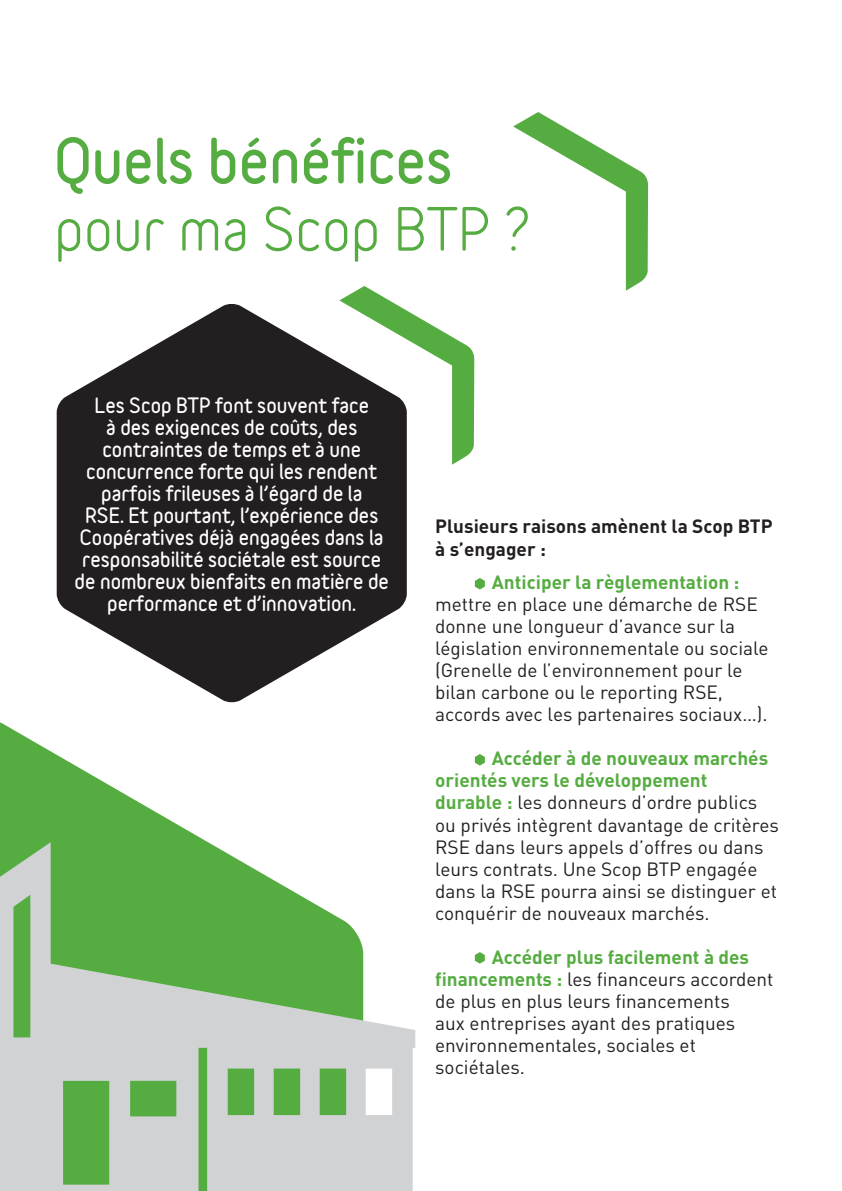
<style>
.page{position:relative;width:842px;height:1191px;background:#fff}
.page>*{position:absolute;margin:0;border:0;box-sizing:border-box;transform-origin:0 0}
.t1{font:900 56px "Variable";color:#55ac41}
.t2{font:700 56px "Variable";color:#55ac41}
.Texte_courant{font:19px/22px "DINOT";color:#231f20}
.Texte_courant-2{font:900 19px/22px "Variable";color:#fff;text-align:center}
.Texte_courant-3{font:700 19px/23px "DINOT";color:#231f20}
.s1{font-weight:700;color:#55ac41}
</style>
<div class="page">
<svg style="left:0;top:722px;width:208px;height:120px"></svg>
<svg style="left:57px;top:304px;width:350px;height:399px;fill:#231f20"></svg>
<svg style="left:475px;top:578px;width:10px;height:11px"></svg>
<svg style="left:475px;top:754px;width:10px;height:11px"></svg>
<svg style="left:475px;top:952px;width:10px;height:11px"></svg>
<svg style="left:339px;top:286px;width:135px;height:179px"></svg>
<svg style="left:513px;top:112px;width:135px;height:179px"></svg>
<svg style="left:0;top:842px;width:415px;height:349px;background:#a8c9a2"></svg>
<p class="t1" style="left:54px;top:125px;width:400px">Quels bénéfices</p>
<p class="t2" style="left:54px;top:193px;width:478px">pour ma Scop BTP ?</p>
<p class="Texte_courant-2" style="left:75px;top:394px;width:316px">Les Scop BTP font souvent face<br>à des exigences de coûts, des contraintes de temps et à une concurrence forte qui les rendent parfois frileuses à l’égard de la<br>RSE. Et pourtant, l’expérience des<br>Coopératives déjà engagées dans la responsabilité sociétale est source de nombreux bienfaits en matière de performance et d’innovation.</p>
<p class="Texte_courant-3" style="left:435px;top:514px;width:339px">Plusieurs raisons amènent la Scop BTP à s’engager :</p>
<p class="Texte_courant" style="left:435px;top:571px;width:335px;text-indent:57px"><span class="s1">Anticiper la règlementation : </span>mettre en place une démarche de RSE donne une longueur d’avance sur la législation environnementale ou sociale (Grenelle de l’environnement pour le bilan carbone ou le reporting RSE, accords avec les partenaires sociaux…).</p>
<p class="Texte_courant" style="left:435px;top:747px;width:345px;text-indent:57px"><span class="s1">Accéder à de nouveaux marchés orientés vers le développement durable :</span> les donneurs d’ordre publics ou privés intègrent davantage de critères RSE dans leurs appels d’offres ou dans leurs contrats. Une Scop BTP engagée dans la RSE pourra ainsi se distinguer et conquérir de nouveaux marchés.</p>
<p class="Texte_courant" style="left:435px;top:945px;width:340px;text-indent:57px"><span class="s1">Accéder plus facilement à des financements :</span> les financeurs accordent de plus en plus leurs financements<br>aux entreprises ayant des pratiques environnementales, sociales et sociétales.</p>
</div>
